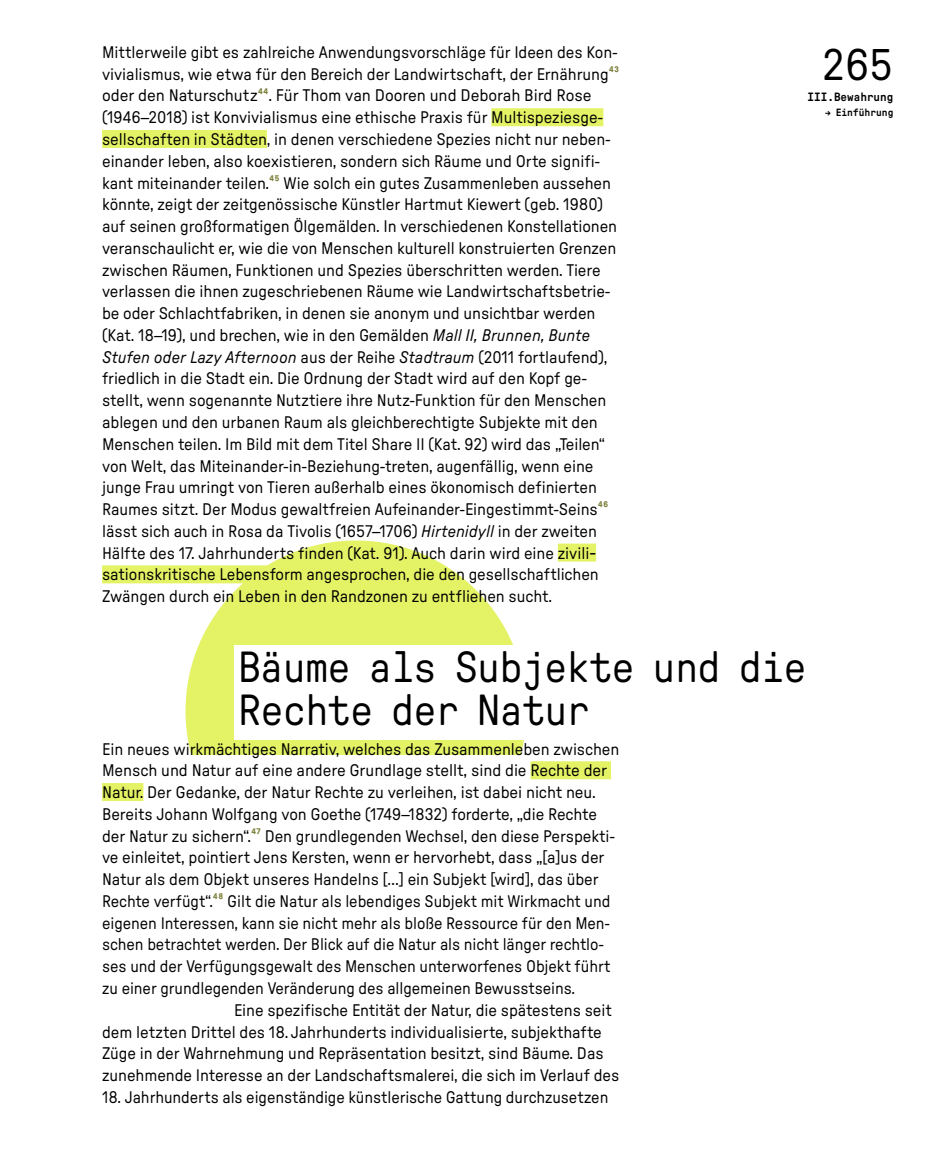
<style>
.page{position:relative;width:936px;height:1149px;background:#fff}
.page>*{position:absolute;margin:0;border:0;box-sizing:border-box;transform-origin:0 0}
.t1{font:44.25px "GT Pressura Mono Text";color:#000}
.t2{font:43.5px/43.5px "GT Pressura Mono Text";letter-spacing:-.02em;color:#000}
.t3{font:16.8px/21.8px "GT Pressura Text";letter-spacing:-.005em;color:#000}
.t4{font:500 12px "GT Pressura Mono";color:#000}
.t5{font:500 10.5px "GT Pressura Mono";color:#000}
.s1{font-family:"GT Pressura";font-weight:500;color:#7e813d}
.s2{font-style:italic}
</style>
<div class="page">
<svg style="left:185px;top:540px;width:339px;height:214px;fill:#e4f365"></svg>
<div style="left:491px;top:108px;width:112px;height:18px;background:#e4f365"></div>
<div style="left:102px;top:130px;width:165px;height:18px;background:#e4f365"></div>
<div style="left:558px;top:543px;width:38px;height:18px;background:#e4f365"></div>
<div style="left:102px;top:565px;width:201px;height:18px;background:#e4f365"></div>
<div style="left:530px;top:761px;width:81px;height:18px;background:#e4f365"></div>
<div style="left:102px;top:782px;width:41px;height:18px;background:#e4f365"></div>
<div style="left:234px;top:645px;width:642px;height:95px;background:#fff"></div>
<p class="t3" style="left:102px;top:41px;width:518px">Mittlerweile gibt es zahlreiche Anwendungsvorschläge für Ideen des Kon&shy;vivialismus, wie etwa für den Bereich der Landwirtschaft, der Ernährung<span class="s1">43 </span>oder den Naturschutz<span class="s1">44</span>. Für Thom van Dooren und Deborah Bird Rose (1946–2018) ist Konvivialismus eine ethische Praxis für Multispeziesge&shy;sellschaften in Städten, in denen verschiedene Spezies nicht nur neben&shy;einander leben, also koexistieren, sondern sich Räume und Orte signifi&shy;kant miteinander teilen.<span class="s1">45</span> Wie solch ein gutes Zusammenleben aussehen könnte, zeigt der zeitgenössische Künstler Hartmut Kiewert (geb. 1980) auf seinen großformatigen Ölgemälden. In verschiedenen Konstellationen veranschaulicht er, wie die von Menschen kulturell konstruierten Grenzen zwischen Räumen, Funktionen und Spezies überschritten werden. Tiere verlassen die ihnen zugeschriebenen Räume wie Landwirtschaftsbetrie&shy;be oder Schlachtfabriken, in denen sie anonym und unsichtbar werden (Kat. 18–19), und brechen, wie in den Gemälden <span class="s2">Mall II, Brunnen, Bunte Stufen oder Lazy Afternoon</span> aus der Reihe <span class="s2">Stadtraum</span> (2011 fortlaufend), friedlich in die Stadt ein. Die Ordnung der Stadt wird auf den Kopf ge&shy;stellt, wenn sogenannte Nutztiere ihre Nutz-Funktion für den Menschen ablegen und den urbanen Raum als gleichberechtigte Subjekte mit den Menschen teilen. Im Bild mit dem Titel Share II (Kat. 92) wird das „Teilen“ von Welt, das Miteinander-in-Beziehung-treten, augenfällig, wenn eine junge Frau umringt von Tieren außerhalb eines ökonomisch definierten Raumes sitzt. Der Modus gewaltfreien Aufeinander-Eingestimmt-Seins<span class="s1">46 </span>lässt sich auch in Rosa da Tivolis (1657–1706) <span class="s2">Hirtenidyll</span> in der zweiten Hälfte des 17. Jahrhunderts finden (Kat. 91). Auch darin wird eine zivili&shy;sationskritische Lebensform angesprochen, die den gesellschaftlichen Zwängen durch ein Leben in den Randzonen zu entfliehen sucht.</p>
<h1 class="t1" style="left:821px;top:35px;width:74px">265</h1>
<p class="t4" style="left:807px;top:89px;width:87px">III.Bewahrung</p>
<p class="t5" style="left:825px;top:105px;width:70px">→ Einführung</p>
<h2 class="t2" style="left:238px;top:642px;width:570px">Bäume als Subjekte und die<br>Rechte der Natur</h2>
<p class="t3" style="left:102px;top:737px;width:519px">Ein neues wirkmächtiges Narrativ, welches das Zusammenleben zwischen</p>
<p class="t3" style="left:102px;top:759px;width:506px">Mensch und Natur auf eine andere Grundlage stellt, sind die Rechte der</p>
<p class="t3" style="left:102px;top:780px;width:495px">Natur. Der Gedanke, der Natur Rechte zu verleihen, ist dabei nicht neu.</p>
<p class="t3" style="left:102px;top:802px;width:496px">Bereits Johann Wolfgang von Goethe (1749–1832) forderte, „die Rechte</p>
<p class="t3" style="left:102px;top:824px;width:514px">der Natur zu sichern“.<span class="s1">47</span> Den grundlegenden Wechsel, den diese Perspekti-</p>
<p class="t3" style="left:102px;top:846px;width:504px">ve einleitet, pointiert Jens Kersten, wenn er hervorhebt, dass „[a]us der</p>
<p class="t3" style="left:102px;top:867px;width:498px">Natur als dem Objekt unseres Handelns […] ein Subjekt [wird], das über</p>
<p class="t3" style="left:102px;top:889px;width:510px">Rechte verfügt“.<span class="s1">48</span> Gilt die Natur als lebendiges Subjekt mit Wirkmacht und</p>
<p class="t3" style="left:102px;top:911px;width:509px">eigenen Interessen, kann sie nicht mehr als bloße Ressource für den Men-</p>
<p class="t3" style="left:102px;top:933px;width:503px">schen betrachtet werden. Der Blick auf die Natur als nicht länger rechtlo-</p>
<p class="t3" style="left:102px;top:954px;width:510px">ses und der Verfügungsgewalt des Menschen unterworfenes Objekt führt</p>
<p class="t3" style="left:102px;top:976px;width:474px">zu einer grundlegenden Veränderung des allgemeinen Bewusstseins.</p>
<p class="t3" style="left:234px;top:998px;width:379px">Eine spezifische Entität der Natur, die spätestens seit</p>
<p class="t3" style="left:102px;top:1020px;width:501px">dem letzten Drittel des 18. Jahrhunderts individualisierte, subjekthafte</p>
<p class="t3" style="left:102px;top:1042px;width:503px">Züge in der Wahrnehmung und Repräsentation besitzt, sind Bäume. Das</p>
<p class="t3" style="left:102px;top:1063px;width:518px">zunehmende Interesse an der Landschaftsmalerei, die sich im Verlauf des</p>
<p class="t3" style="left:102px;top:1085px;width:508px">18. Jahrhunderts als eigenständige künstlerische Gattung durchzusetzen</p>
</div>
